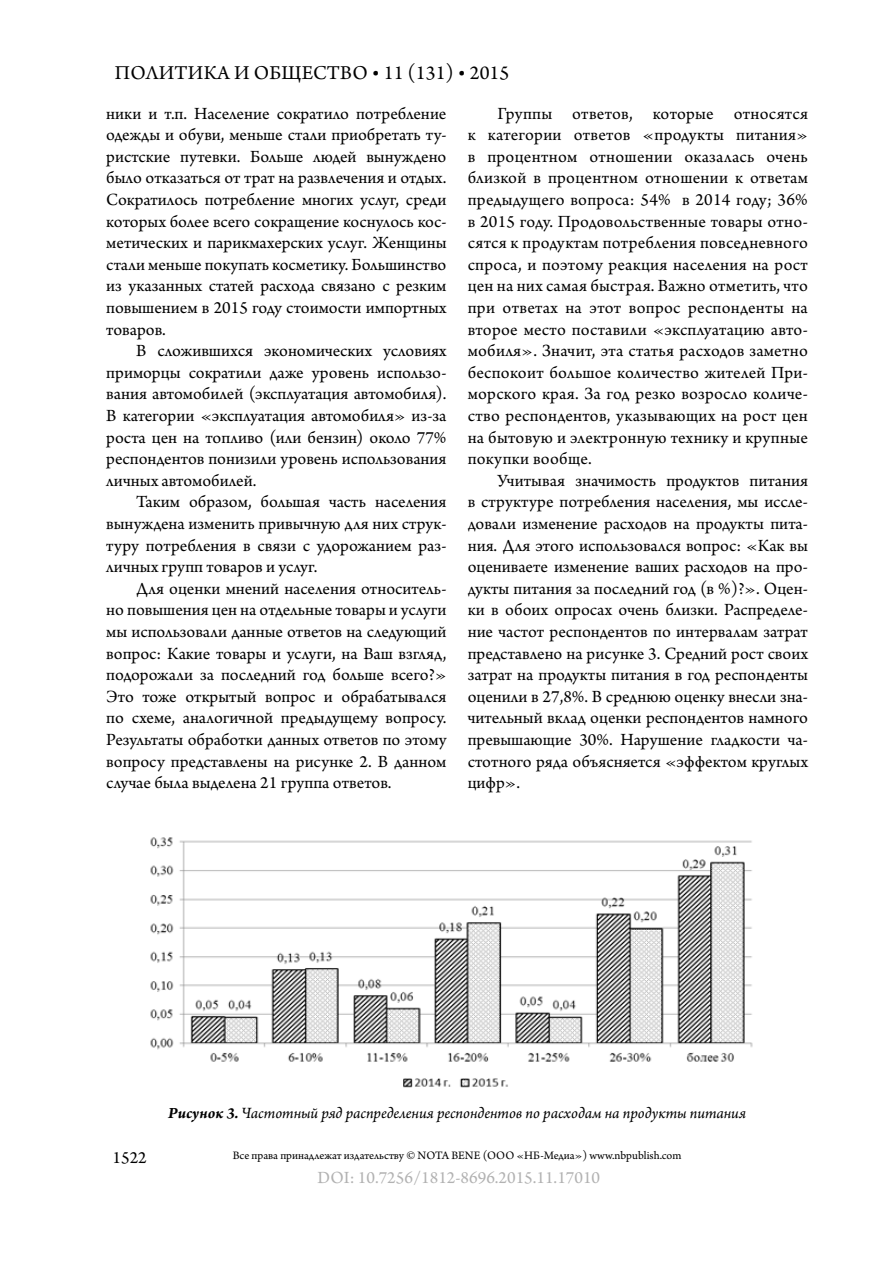
<style>
.page{position:relative;width:893px;height:1263px;background:#fff}
.page>*{position:absolute;margin:0;border:0;box-sizing:border-box;transform-origin:0 0}
.t1{font:20.7px "Arno Pro";letter-spacing:.01em;color:#000}
.t2{font:18px/21.6px "Arno Pro";color:#000;text-align:justify}
.t3{font:18px "Arno Pro";color:#b2b2b2}
.t4{font:italic 16.5px "Arno Pro";letter-spacing:-.005em;color:#000}
.t5{font:12px "Arno Pro";color:#000}
.s1{font-weight:700}
</style>
<div class="page">
<img style="left:150px;top:837px;width:603px;height:251px">
<p class="t1" style="left:115px;top:61px;width:396px">ПОЛИТИКА И ОБЩЕСТВО • 11 (131) • 2015</p>
<p class="t2" style="left:106px;top:103px;width:342px">ники и т.п. Население сократило потребление одежды и обуви, меньше стали приобретать ту&shy;ристские путевки. Больше людей вынуждено было отказаться от трат на развлечения и отдых.<br>Сократилось потребление многих услуг, среди которых более всего сокращение коснулось кос&shy;метических и парикмахерских услуг. Женщины стали меньше покупать косметику. Большинство из указанных статей расхода связано с резким повышением в 2015 году стоимости импортных товаров.</p>
<p class="t2" style="left:106px;top:341px;width:342px;text-indent:30px">В сложившихся экономических условиях приморцы сократили даже уровень использо&shy;вания автомобилей (эксплуатация автомобиля).<br>В категории «эксплуатация автомобиля» из-за роста цен на топливо (или бензин) около 77% респондентов понизили уровень использования личных автомобилей.</p>
<p class="t2" style="left:106px;top:492px;width:342px;text-indent:30px">Таким образом, большая часть населения вынуждена изменить привычную для них струк&shy;туру потребления в связи с удорожанием раз&shy;личных групп товаров и услуг.</p>
<p class="t2" style="left:106px;top:578px;width:342px;text-indent:30px">Для оценки мнений населения относитель&shy;но повышения цен на отдельные товары и услуги мы использовали данные ответов на следующий вопрос: Какие товары и услуги, на Ваш взгляд, подорожали за последний год больше всего?» Это тоже открытый вопрос и обрабатывался по схеме, аналогичной предыдущему вопросу.<br>Результаты обработки данных ответов по этому вопросу представлены на рисунке 2. В данном случае была выделена 21 группа ответов.</p>
<p class="t2" style="left:468px;top:103px;width:342px;text-indent:30px">Группы ответов, которые относятся к категории ответов «продукты питания» в процентном отношении оказалась очень близкой в процентном отношении к ответам предыдущего вопроса: 54% в 2014 году; 36% в 2015 году. Продовольственные товары отно&shy;сятся к продуктам потребления повседневного спроса, и поэтому реакция населения на рост цен на них самая быстрая. Важно отметить, что при ответах на этот вопрос респонденты на второе место поставили «эксплуатацию авто&shy;мобиля». Значит, эта статья расходов заметно беспокоит большое количество жителей При&shy;морского края. За год резко возросло количе&shy;ство респондентов, указывающих на рост цен на бытовую и электронную технику и крупные покупки вообще.</p>
<p class="t2" style="left:468px;top:470px;width:342px;text-indent:30px">Учитывая значимость продуктов питания в структуре потребления населения, мы иссле&shy;довали изменение расходов на продукты пита&shy;ния. Для этого использовался вопрос: «Как вы оцениваете изменение ваших расходов на про&shy;дукты питания за последний год (в %)?». Оцен&shy;ки в обоих опросах очень близки. Распределе&shy;ние частот респондентов по интервалам затрат представлено на рисунке 3. Средний рост своих затрат на продукты питания в год респонденты оценили в 27,8%. В среднюю оценку внесли зна&shy;чительный вклад оценки респондентов намного превышающие 30%. Нарушение гладкости ча&shy;стотного ряда объясняется «эффектом круглых цифр».</p>
<p class="t4" style="left:168px;top:1104px;width:579px"><span class="s1">Рисунок 3.</span> Частотный ряд распределения респондентов по расходам на продукты питания</p>
<p class="t2" style="left:113px;top:1148px;width:36px">1522</p>
<p class="t5" style="left:233px;top:1149px;width:450px">Все права принадлежат издательству © NOTA BENE (ООО «НБ-Медиа») www.nbpublish.com</p>
<p class="t3" style="left:317px;top:1167px;width:284px">DOI: 10.7256/1812-8696.2015.11.17010</p>
</div>
